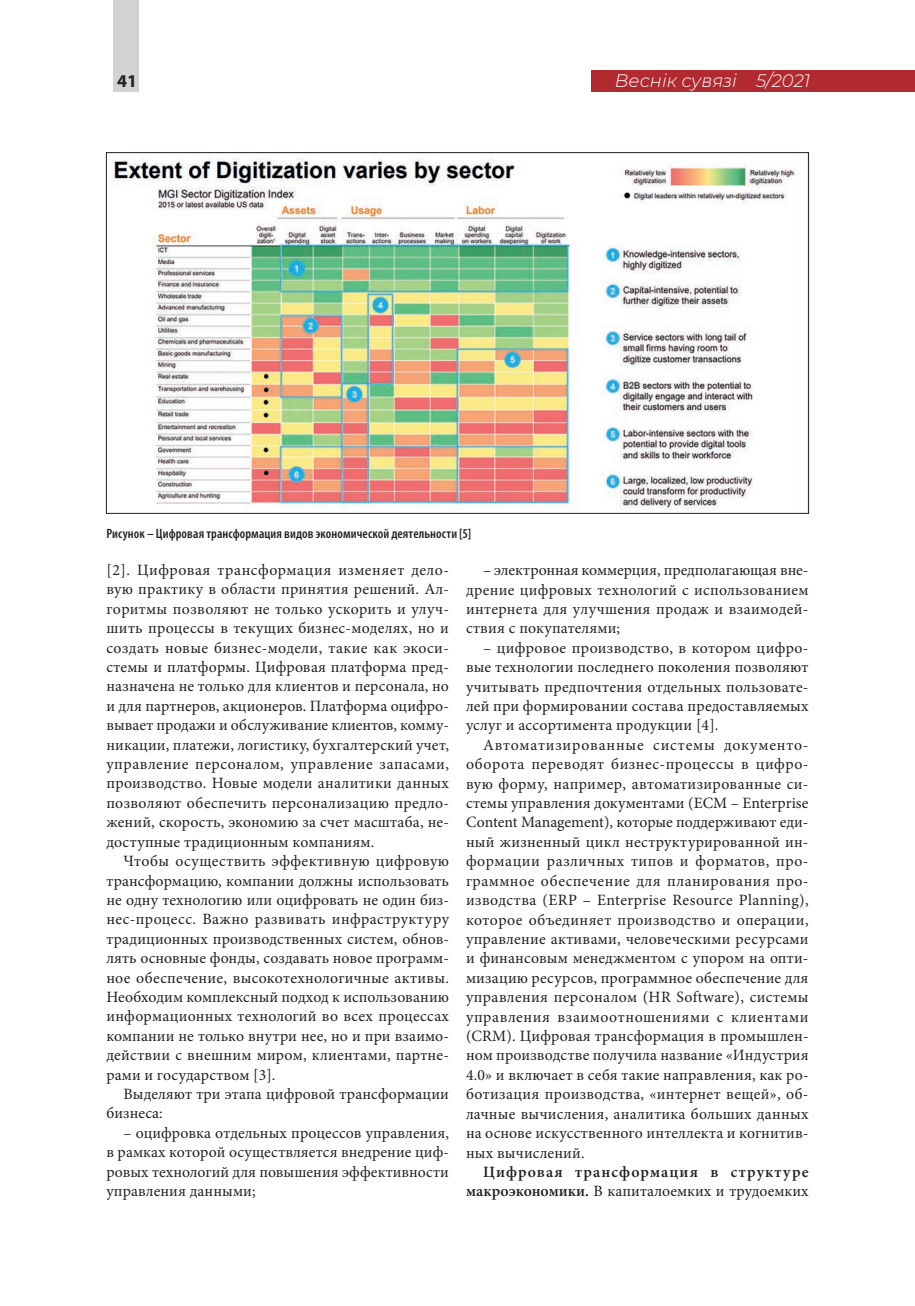
<style>
.page{position:relative;width:915px;height:1306px;background:#fff}
.page>*{position:absolute;margin:0;border:0;box-sizing:border-box;transform-origin:0 0}
.t1{font:italic 300 18px "Montserrat";color:#fff}
.t2{font:700 18px "Myriad Pro";color:#231f20}
._500_Text_OSNOV{font:15.75px/19.4px "Minion Pro";letter-spacing:.01em;color:#231f20;text-align:justify}
._500_Text_OSNOV-2{font:600 15.75px/19.4px "Minion Pro";letter-spacing:.07em;color:#231f20;text-align:right}
.Podpis_RISUNOK{font:600 condensed 13.5px "Myriad Pro";letter-spacing:.01em;color:#231f20}
.s1{font-weight:400}
</style>
<div class="page">
<img style="left:112px;top:156px;width:685px;height:355px">
<div style="left:113px;top:0;width:25px;height:91px;background:#d1d2d4"></div>
<div style="left:591px;top:70px;width:323px;height:21px;background:#b02a2f"></div>
<p class="t2" style="left:117px;top:69px;width:21px">41</p>
<p class="t1" style="left:614px;top:68px;width:197px">Веснiк сувязi 5/2021</p>
<p class="Podpis_RISUNOK" style="left:106px;top:525px;width:366px">Рисунок – Цифровая трансформация видов экономической деятельности [5]</p>
<p class="_500_Text_OSNOV" style="left:106px;top:560px;width:344px">[2]. Цифровая трансформация изменяет дело&shy;вую практику в области принятия решений. Ал&shy;горитмы позволяют не только ускорить и улуч&shy;шить процессы в текущих бизнес-моделях, но и создать новые бизнес-модели, такие как экоси&shy;стемы и платформы. Цифровая платформа пред&shy;назначена не только для клиентов и персонала, но и для партнеров, акционеров. Платформа оцифро&shy;вывает продажи и обслуживание клиентов, комму&shy;никации, платежи, логистику, бухгалтерский учет, управление персоналом, управление запасами, производство. Новые модели аналитики данных позволяют обеспечить персонализацию предло&shy;жений, скорость, экономию за счет масштаба, не&shy;доступные традиционным компаниям.</p>
<p class="_500_Text_OSNOV" style="left:106px;top:851px;width:344px;text-indent:17px">Чтобы осуществить эффективную цифровую трансформацию, компании должны использовать не одну технологию или оцифровать не один биз&shy;нес-процесс. Важно развивать инфраструктуру традиционных производственных систем, обнов&shy;лять основные фонды, создавать новое программ&shy;ное обеспечение, высокотехнологичные активы.<br>Необходим комплексный подход к использованию информационных технологий во всех процессах компании не только внутри нее, но и при взаимо&shy;действии с внешним миром, клиентами, партне&shy;рами и государством [3].</p>
<p class="_500_Text_OSNOV" style="left:106px;top:1084px;width:344px;text-indent:17px">Выделяют три этапа цифровой трансформации бизнеса:</p>
<p class="_500_Text_OSNOV" style="left:106px;top:1123px;width:344px;text-indent:17px">– оцифровка отдельных процессов управления, в рамках которой осуществляется внедрение циф&shy;ровых технологий для повышения эффективности управления данными;</p>
<p class="_500_Text_OSNOV" style="left:466px;top:560px;width:344px;text-indent:17px">– электронная коммерция, предполагающая вне&shy;дрение цифровых технологий с использованием интернета для улучшения продаж и взаимодей&shy;ствия с покупателями;</p>
<p class="_500_Text_OSNOV" style="left:466px;top:638px;width:344px;text-indent:17px">– цифровое производство, в котором цифро&shy;вые технологии последнего поколения позволяют учитывать предпочтения отдельных пользовате&shy;лей при формировании состава предоставляемых услуг и ассортимента продукции [4].</p>
<p class="_500_Text_OSNOV" style="left:466px;top:735px;width:344px;text-indent:17px">Автоматизированные системы документо&shy;оборота переводят бизнес-процессы в цифро&shy;вую форму, например, автоматизированные си&shy;стемы управления документами (ECM – Enterprise Content Management), которые поддерживают еди&shy;ный жизненный цикл неструктурированной ин&shy;формации различных типов и форматов, про&shy;граммное обеспечение для планирования про&shy;изводства (ERP – Enterprise Resource Planning), которое объединяет производство и операции, управление активами, человеческими ресурсами и финансовым менеджментом с упором на опти&shy;мизацию ресурсов, программное обеспечение для управления персоналом (HR Software), системы управления взаимоотношениями с клиентами (CRM). Цифровая трансформация в промышлен&shy;ном производстве получила название «Индустрия 4.0» и включает в себя такие направления, как ро&shy;ботизация производства, «интернет вещей», об&shy;лачные вычисления, аналитика больших данных на основе искусственного интеллекта и когнитив&shy;ных вычислений.</p>
<p class="_500_Text_OSNOV-2" style="left:466px;top:1162px;width:344px">Цифровая трансформация в структуре макроэкономики. <span class="s1">В капиталоемких и трудоемких</span></p>
</div>
